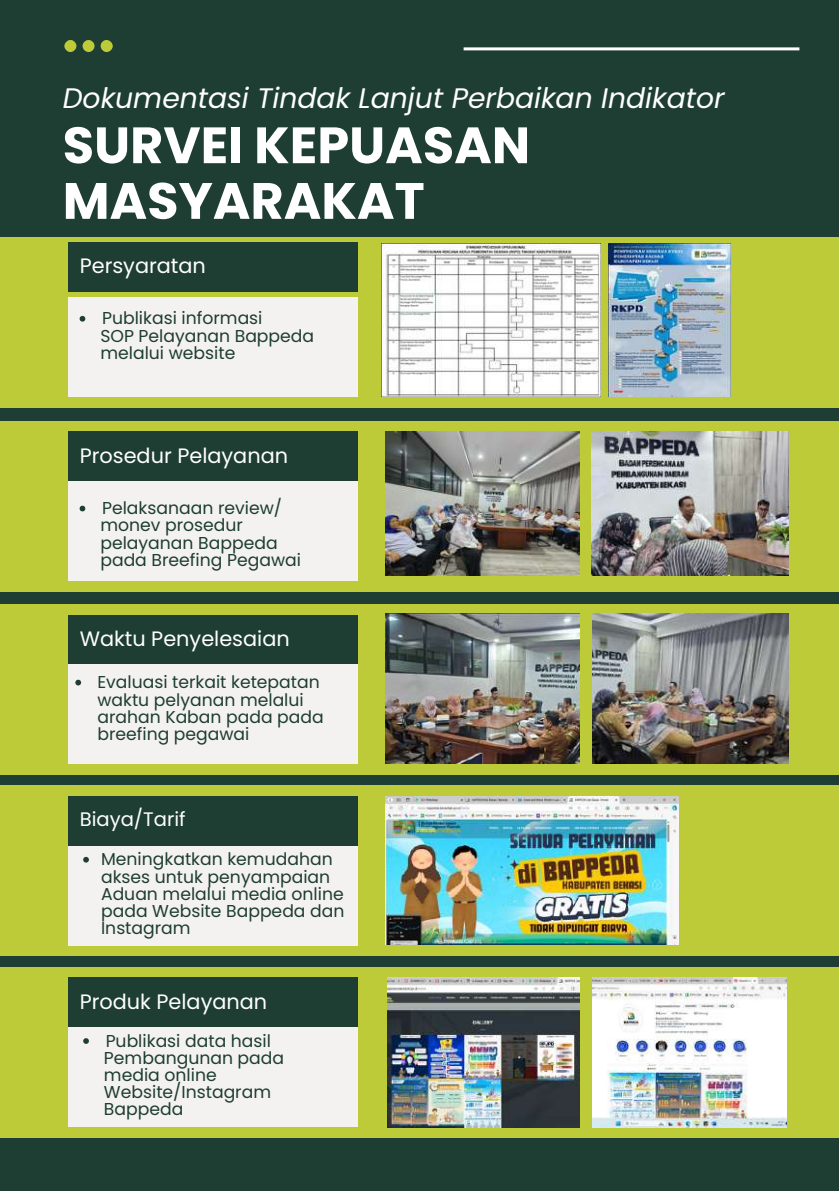
<style>
.page{position:relative;width:839px;height:1191px;background:#fff}
.page>*{position:absolute;margin:0;border:0;box-sizing:border-box;transform-origin:0 0}
.t1{font:700 51px/55.6px "Poppins";color:#fff}
.t2{font:italic 28.2px "Poppins";color:#fff}
.t3{font:20.8px "Poppins";color:#fff}
.t4{font:19.6px "Poppins";color:#fff}
.t5{font:17.6px "Neue Einstellung";color:#1e3e33}
.t6{font:17.2px/17.2px "Poppins";color:#1e3e33}
</style>
<div class="page">
<div style="left:0;top:0;width:838px;height:1191px;background:#1e3e33"></div>
<svg style="left:64px;top:40px;width:48px;height:12px"></svg>
<hr style="left:463px;top:47px;width:336px;height:3px;background:#fff">
<div style="left:0;top:421px;width:838px;height:171px;background:#bdcb38"></div>
<div style="left:68px;top:432px;width:289px;height:49px;background:#1e3e33"></div>
<div style="left:68px;top:481px;width:289px;height:100px;background:#f4f1f1"></div>
<div style="left:0;top:604px;width:838px;height:171px;background:#bdcb38"></div>
<div style="left:68px;top:615px;width:289px;height:49px;background:#1e3e33"></div>
<div style="left:68px;top:664px;width:289px;height:100px;background:#f4f1f1"></div>
<img style="left:385px;top:613px;width:194px;height:150px">
<img style="left:593px;top:613px;width:195px;height:150px">
<div style="left:0;top:785px;width:838px;height:171px;background:#bdcb38"></div>
<div style="left:68px;top:796px;width:289px;height:50px;background:#1e3e33"></div>
<div style="left:68px;top:846px;width:289px;height:100px;background:#f4f1f1"></div>
<div style="left:0;top:237px;width:838px;height:171px;background:#bdcb38"></div>
<div style="left:68px;top:242px;width:289px;height:49px;background:#1e3e33"></div>
<div style="left:68px;top:297px;width:289px;height:100px;background:#f4f1f1"></div>
<img style="left:381px;top:244px;width:219px;height:153px">
<img style="left:608px;top:244px;width:122px;height:153px">
<img style="left:385px;top:796px;width:293px;height:149px">
<div style="left:0;top:967px;width:838px;height:170px;background:#bdcb38"></div>
<div style="left:68px;top:977px;width:289px;height:50px;background:#1e3e33"></div>
<div style="left:68px;top:1027px;width:289px;height:100px;background:#f4f1f1"></div>
<img style="left:387px;top:977px;width:192px;height:150px">
<img style="left:593px;top:977px;width:193px;height:150px">
<svg style="left:83px;top:1038px;width:6px;height:6px"></svg>
<img style="left:591px;top:432px;width:197px;height:144px">
<img style="left:385px;top:432px;width:194px;height:144px">
<svg style="left:80px;top:506px;width:5px;height:5px"></svg>
<svg style="left:75px;top:680px;width:6px;height:5px"></svg>
<svg style="left:83px;top:857px;width:6px;height:6px"></svg>
<svg style="left:80px;top:316px;width:5px;height:6px"></svg>
<h2 class="t2" style="left:63px;top:78px;width:663px">Dokumentasi Tindak Lanjut Perbaikan Indikator</h2>
<h1 class="t1" style="left:63px;top:118px;width:469px">SURVEI KEPUASAN<br>MASYARAKAT</h1>
<p class="t3" style="left:80px;top:251px;width:128px">Persyaratan</p>
<p class="t6" style="left:100px;top:310px;width:215px">Publikasi informasi<br>SOP Pelayanan Bappeda melalui website</p>
<p class="t3" style="left:80px;top:441px;width:210px">Prosedur Pelayanan</p>
<p class="t6" style="left:100px;top:500px;width:202px">Pelaksanaan review/ monev prosedur pelayanan Bappeda pada Breefing Pegawai</p>
<p class="t3" style="left:80px;top:624px;width:211px">Waktu Penyelesaian</p>
<p class="t6" style="left:97px;top:674px;width:228px">Evaluasi terkait ketepatan waktu pelyanan melalui arahan Kaban pada pada breefing pegawai</p>
<p class="t4" style="left:80px;top:805px;width:107px">Biaya/Tarif</p>
<p class="t6" style="left:101px;top:851px;width:245px">Meningkatkan kemudahan akses untuk penyampaian<br>Aduan melalui media online pada Website Bappeda dan<br>Instagram</p>
<p class="t5" style="left:196px;top:886px;width:43px">After</p>
<p class="t3" style="left:80px;top:987px;width:189px">Produk Pelayanan</p>
<p class="t6" style="left:104px;top:1032px;width:182px">Publikasi data hasil<br>Pembangunan pada media online<br>Website/Instagram<br>Bappeda</p>
</div>
